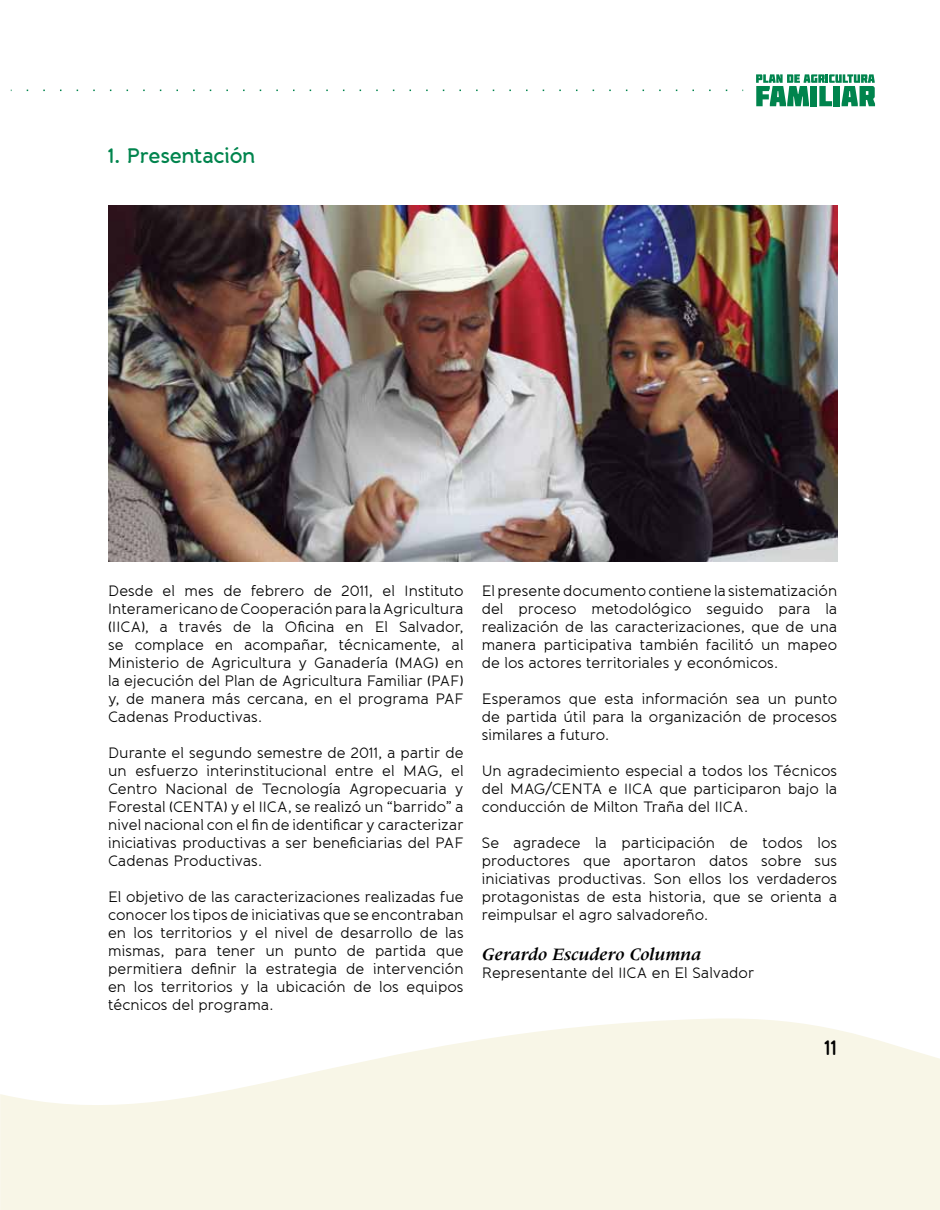
<style>
.page{position:relative;width:940px;height:1210px;background:#fff}
.page>*{position:absolute;margin:0;border:0;box-sizing:border-box;transform-origin:0 0}
.t1{font:600 21px "Banda";letter-spacing:-.015em;color:#00844d}
.t2{font:600 21px "Banda";color:#000}
.t3{font:italic 700 18px "Meridien LT Std";letter-spacing:-.005em;color:#000}
.t4{font:15px/18px "Banda";letter-spacing:.005em;color:#000;text-align:justify}
</style>
<div class="page">
<svg style="left:0;top:1018px;width:940px;height:192px;fill:#f8f6e7"></svg>
<svg style="left:27px;top:90px;width:701px;height:1px"></svg>
<svg style="left:756px;top:74px;width:119px;height:32px"></svg>
<img style="left:108px;top:205px;width:729px;height:357px">
<h1 class="t1" style="left:108px;top:143px;width:149px">1. Presentación</h1>
<p class="t4" style="left:108px;top:581px;width:357px">Desde el mes de febrero de 2011, el Instituto Interamericano de Cooperación para la Agricultura (IICA), a través de la Oficina en El Salvador, se complace en acompañar, técnicamente, al Ministerio de Agricultura y Ganadería (MAG) en la ejecución del Plan de Agricultura Familiar (PAF) y, de manera más cercana, en el programa PAF Cadenas Productivas.</p>
<p class="t4" style="left:108px;top:743px;width:357px">Durante el segundo semestre de 2011, a partir de un esfuerzo interinstitucional entre el MAG, el Centro Nacional de Tecnología Agropecuaria y Forestal (CENTA) y el IICA, se realizó un “barrido” a nivel nacional con el fin de identificar y caracterizar iniciativas productivas a ser beneficiarias del PAF Cadenas Productivas.</p>
<p class="t4" style="left:108px;top:887px;width:357px">El objetivo de las caracterizaciones realizadas fue conocer los tipos de iniciativas que se encontraban en los territorios y el nivel de desarrollo de las mismas, para tener un punto de partida que permitiera definir la estrategia de intervención en los territorios y la ubicación de los equipos técnicos del programa.</p>
<p class="t4" style="left:482px;top:581px;width:357px">El presente documento contiene la sistematización del proceso metodológico seguido para la realización de las caracterizaciones, que de una manera participativa también facilitó un mapeo de los actores territoriales y económicos.</p>
<p class="t4" style="left:482px;top:689px;width:357px">Esperamos que esta información sea un punto de partida útil para la organización de procesos similares a futuro.</p>
<p class="t4" style="left:482px;top:761px;width:357px">Un agradecimiento especial a todos los Técnicos del MAG/CENTA e IICA que participaron bajo la conducción de Milton Traña del IICA.</p>
<p class="t4" style="left:482px;top:833px;width:357px">Se agradece la participación de todos los productores que aportaron datos sobre sus iniciativas productivas. Son ellos los verdaderos protagonistas de esta historia, que se orienta a reimpulsar el agro salvadoreño.</p>
<p class="t3" style="left:482px;top:944px;width:221px">Gerardo Escudero Columna</p>
<p class="t4" style="left:482px;top:963px;width:274px">Representante del IICA en El Salvador</p>
<h1 class="t2" style="left:824px;top:1034px;width:14px">11</h1>
</div>
